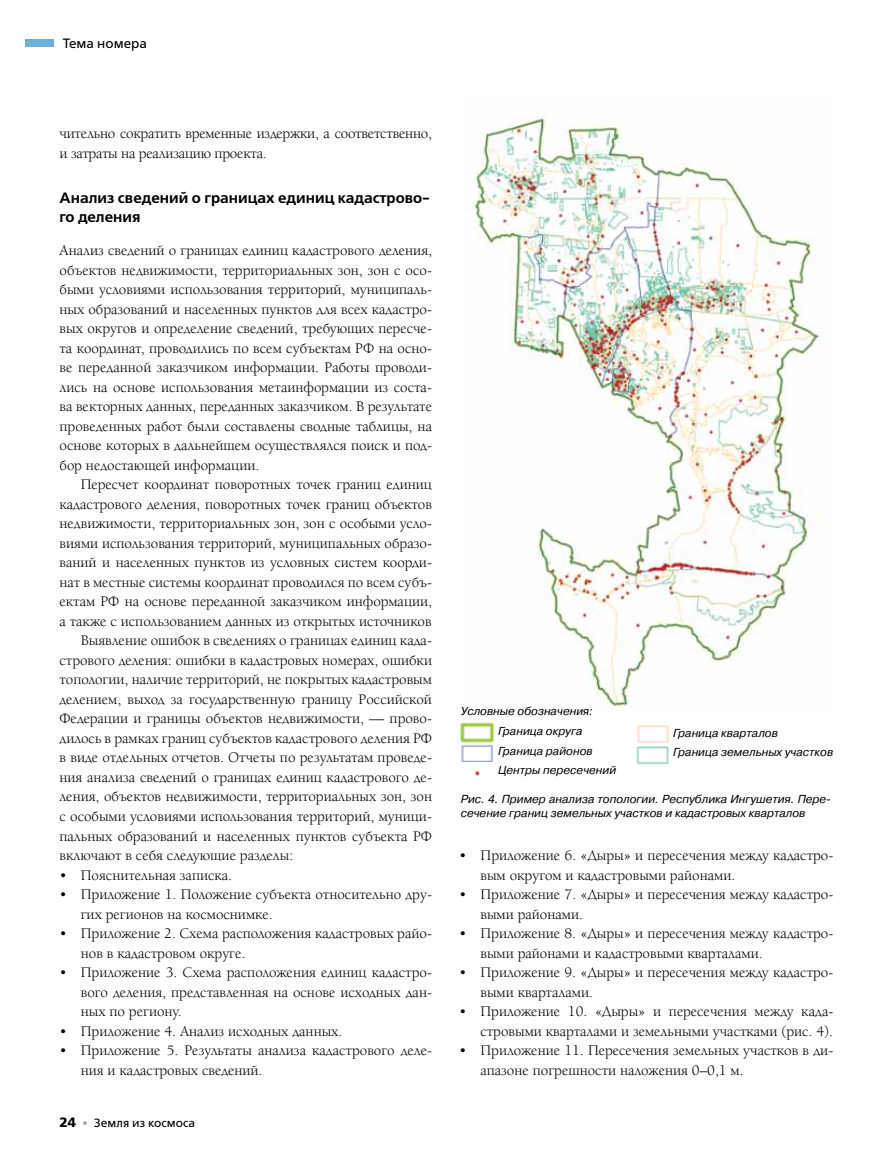
<style>
.page{position:relative;width:893px;height:1170px;background:#fff}
.page>*{position:absolute;margin:0;border:0;box-sizing:border-box;transform-origin:0 0}
.t1{font:15px/19.5px "Alliance";color:#000}
.t2{font:600 15px/19.5px "Free Set C";color:#000}
.t3{font:13.5px "Free Set C";color:#000}
.t4{font:12px "Free Set C";color:#000}
.t5{font:italic 500 11.55px/19.8px "Pragmatica C";color:#000}
.s1{font-weight:700;font-size:13.5px}
.s2{font-family:"Sylfaen";font-size:15px;color:#a3a5a8}
</style>
<div class="page">
<div style="left:26px;top:40px;width:28px;height:7px;background:#6ab0da"></div>
<img style="left:472px;top:117px;width:349px;height:591px">
<img style="left:460px;top:722px;width:34px;height:40px">
<img style="left:475px;top:770px;width:5px;height:6px">
<img style="left:636px;top:725px;width:33px;height:40px">
<p class="t3" style="left:63px;top:36px;width:86px">Тема номера</p>
<p class="t1" style="left:60px;top:123px;width:374px">чительно сократить временные издержки, а соответственно, и затраты на реализацию проекта.</p>
<p class="t2" style="left:60px;top:188px;width:372px">Анализ сведений о границах единиц кадастрово&shy;го деления</p>
<p class="t1" style="left:60px;top:240px;width:374px;text-align:justify">Анализ сведений о границах единиц кадастрового деления, объектов недвижимости, территориальных зон, зон с осо&shy;быми условиями использования территорий, муниципаль&shy;ных образований и населенных пунктов для всех кадастро&shy;вых округов и определение сведений, требующих пересче&shy;та координат, проводились по всем субъектам РФ на осно&shy;ве переданной заказчиком информации. Работы проводи&shy;лись на основе использования метаинформации из соста&shy;ва векторных данных, переданных заказчиком. В результате проведенных работ были составлены сводные таблицы, на основе которых в дальнейшем осуществлялся поиск и под&shy;бор недостающей информации.</p>
<p class="t1" style="left:81px;top:474px;width:353px">Пересчет координат поворотных точек границ единиц</p>
<p class="t1" style="left:60px;top:494px;width:374px">кадастрового деления, поворотных точек границ объектов</p>
<p class="t1" style="left:60px;top:513px;width:374px">недвижимости, территориальных зон, зон с особыми усло-</p>
<p class="t1" style="left:60px;top:533px;width:374px">виями использования территорий, муниципальных образо-</p>
<p class="t1" style="left:60px;top:552px;width:374px">ваний и населенных пунктов из условных систем коорди-</p>
<p class="t1" style="left:60px;top:572px;width:374px">нат в местные системы координат проводился по всем субъ-</p>
<p class="t1" style="left:60px;top:591px;width:374px">ектам РФ на основе переданной заказчиком информации,</p>
<p class="t1" style="left:60px;top:611px;width:374px">а также с использованием данных из открытых источников</p>
<p class="t1" style="left:81px;top:630px;width:353px">Выявление ошибок в сведениях о границах единиц када-</p>
<p class="t1" style="left:60px;top:650px;width:374px">стрового деления: ошибки в кадастровых номерах, ошибки</p>
<p class="t1" style="left:60px;top:669px;width:374px">топологии, наличие территорий, не покрытых кадастровым</p>
<p class="t1" style="left:60px;top:689px;width:374px">делением, выход за государственную границу Российской</p>
<p class="t1" style="left:60px;top:708px;width:374px">Федерации и границы объектов недвижимости, — прово-</p>
<p class="t1" style="left:60px;top:728px;width:374px">дилось в рамках границ субъектов кадастрового деления РФ</p>
<p class="t1" style="left:60px;top:747px;width:374px">в виде отдельных отчетов. Отчеты по результатам проведе-</p>
<p class="t1" style="left:60px;top:767px;width:374px">ния анализа сведений о границах единиц кадастрового де-</p>
<p class="t1" style="left:60px;top:786px;width:374px">ления, объектов недвижимости, территориальных зон, зон</p>
<p class="t1" style="left:60px;top:806px;width:374px">с особыми условиями использования территорий, муници-</p>
<p class="t1" style="left:60px;top:825px;width:374px">пальных образований и населенных пунктов субъекта РФ</p>
<p class="t1" style="left:60px;top:845px;width:235px">включают в себя следующие разделы:</p>
<p class="t1" style="left:60px;top:864px;width:174px">• Пояснительная записка.</p>
<p class="t1" style="left:81px;top:884px;width:353px;text-indent:-21px">• Приложение 1. Положение субъекта относительно дру&shy;гих регионов на космоснимке.</p>
<p class="t1" style="left:81px;top:923px;width:353px;text-indent:-21px">• Приложение 2. Схема расположения кадастровых райо&shy;нов в кадастровом округе.</p>
<p class="t1" style="left:81px;top:962px;width:353px;text-align:justify;text-indent:-21px">• Приложение 3. Схема расположения единиц кадастро&shy;вого деления, представленная на основе исходных дан&shy;ных по региону.</p>
<p class="t1" style="left:60px;top:1020px;width:284px">• Приложение 4. Анализ исходных данных.</p>
<p class="t1" style="left:81px;top:1040px;width:353px;text-indent:-21px">• Приложение 5. Результаты анализа кадастрового деле&shy;ния и кадастровых сведений.</p>
<p class="t4" style="left:60px;top:1115px;width:137px"><span class="s1">24</span> <span class="s2">▪</span> Земля из космоса</p>
<p class="t5" style="left:498px;top:701px;width:120px;text-indent:-37px">Условные обозначения:<br>Граница округа<br>Граница районов<br>Центры пересечений</p>
<p class="t5" style="left:673px;top:723px;width:161px">Граница кварталов<br>Граница земельных участков</p>
<p class="t5" style="left:461px;top:792px;width:372px;line-height:13.8px">Рис. 4. Пример анализа топологии. Республика Ингушетия. Пере&shy;сечение границ земельных участков и кадастровых кварталов</p>
<p class="t1" style="left:480px;top:845px;width:354px;text-indent:-21px">• Приложение 6. «Дыры» и пересечения между кадастро&shy;вым округом и кадастровыми районами.</p>
<p class="t1" style="left:480px;top:884px;width:354px;text-indent:-21px">• Приложение 7. «Дыры» и пересечения между кадастро&shy;выми районами.</p>
<p class="t1" style="left:480px;top:923px;width:354px;text-indent:-21px">• Приложение 8. «Дыры» и пересечения между кадастро&shy;выми районами и кадастровыми кварталами.</p>
<p class="t1" style="left:480px;top:962px;width:354px;text-indent:-21px">• Приложение 9. «Дыры» и пересечения между кадастро&shy;выми кварталами.</p>
<p class="t1" style="left:459px;top:1001px;width:376px;text-align:right">• Приложение 10. «Дыры» и пересечения между када&shy;стровыми кварталами и земельными участками (рис. 4).</p>
<p class="t1" style="left:480px;top:1040px;width:354px;text-indent:-21px">• Приложение 11. Пересечения земельных участков в ди&shy;апазоне погрешности наложения 0–0,1 м.</p>
</div>
